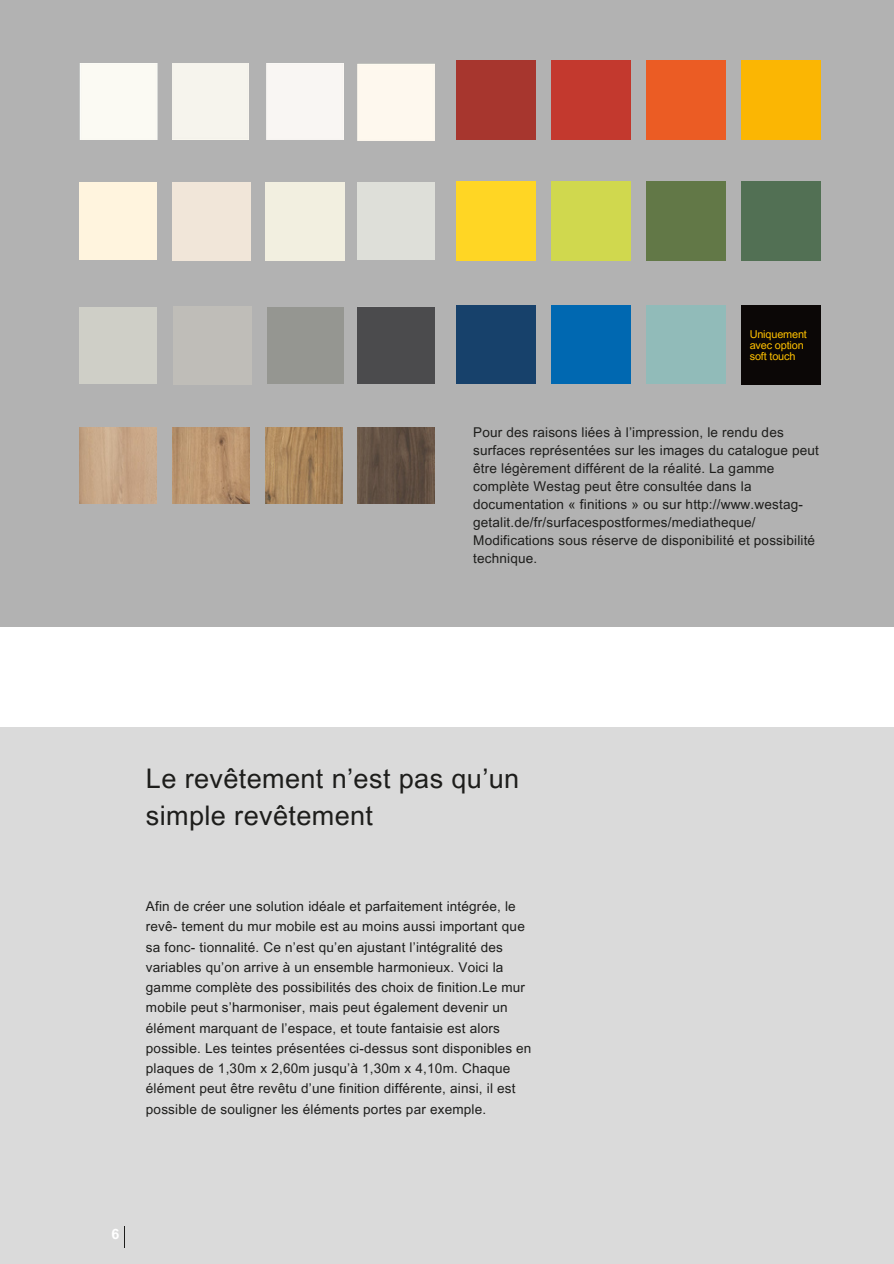
<style>
.page{position:relative;width:894px;height:1264px;background:#fff}
.page>*{position:absolute;margin:0;border:0;box-sizing:border-box;transform-origin:0 0}
.t1{font:27px/37.2px "Arial MT Pro";letter-spacing:.015em;color:#1d1d1b}
.t2{font:700 14.25px "Arial MT Pro";color:#fff}
.t3{font:13.5px/20.2px "Arial MT Pro";letter-spacing:.015em;color:#1d1d1b}
.t4{font:10.8px/10.8px "Arial MT Pro";letter-spacing:-.015em;color:#ffc100}
</style>
<div class="page">
<div style="left:0;top:727px;width:893px;height:536px;background:#dadada"></div>
<svg style="left:124px;top:1226px;width:1px;height:21px"></svg>
<div style="left:0;top:0;width:893px;height:626px;background:#b2b2b2"></div>
<div style="left:551px;top:182px;width:79px;height:78px;background:#d0d84e"></div>
<div style="left:551px;top:61px;width:79px;height:78px;background:#c3392e"></div>
<div style="left:741px;top:61px;width:79px;height:78px;background:#fbb603"></div>
<div style="left:646px;top:61px;width:79px;height:78px;background:#eb5c24"></div>
<div style="left:457px;top:182px;width:78px;height:78px;background:#ffd624"></div>
<div style="left:457px;top:305px;width:78px;height:79px;background:#17416b"></div>
<div style="left:551px;top:305px;width:79px;height:79px;background:#0068b1"></div>
<div style="left:646px;top:305px;width:79px;height:79px;background:#91bbb9"></div>
<img style="left:173px;top:427px;width:76px;height:76px">
<div style="left:266px;top:183px;width:78px;height:78px;background:#f2efe0"></div>
<div style="left:172px;top:182px;width:79px;height:78px;background:#f1e6d9"></div>
<div style="left:173px;top:306px;width:79px;height:79px;background:#bfbdb8"></div>
<img style="left:80px;top:427px;width:76px;height:76px">
<img style="left:357px;top:427px;width:77px;height:76px">
<img style="left:266px;top:427px;width:76px;height:76px">
<div style="left:357px;top:183px;width:77px;height:76px;background:#dedfd9"></div>
<div style="left:80px;top:307px;width:76px;height:77px;background:#cfcfc7"></div>
<div style="left:80px;top:183px;width:76px;height:76px;background:#fff4de"></div>
<div style="left:357px;top:64px;width:77px;height:76px;background:#fef8ee"></div>
<div style="left:741px;top:305px;width:79px;height:79px;background:#0b0706"></div>
<div style="left:266px;top:63px;width:78px;height:77px;background:#f9f6f3"></div>
<div style="left:172px;top:63px;width:77px;height:77px;background:#f6f4ed"></div>
<div style="left:80px;top:63px;width:77px;height:77px;background:#fbfaf3"></div>
<p class="t4" style="left:749px;top:330px;width:59px">Uniquement avec option soft touch</p>
<p class="t3" style="left:473px;top:425px;width:347px;line-height:18px">Pour des raisons liées à l’impression, le rendu des surfaces représentées sur les images du catalogue peut être légèrement différent de la réalité. La gamme complète Westag peut être consultée dans la documentation « finitions » ou sur http://www.westag&shy;getalit.de/fr/surfacespostformes/mediatheque/ Modifications sous réserve de disponibilité et possibilité technique.</p>
<p class="t1" style="left:146px;top:763px;width:375px">Le revêtement n’est pas qu’un simple revêtement</p>
<p class="t3" style="left:146px;top:897px;width:387px">Afin de créer une solution idéale et parfaitement intégrée, le revê- tement du mur mobile est au moins aussi important que sa fonc- tionnalité. Ce n’est qu’en ajustant l’intégralité des variables qu’on arrive à un ensemble harmonieux. Voici la gamme complète des possibilités des choix de finition.Le mur mobile peut s’harmoniser, mais peut également devenir un élément marquant de l’espace, et toute fantaisie est alors possible. Les teintes présentées ci-dessus sont disponibles en plaques de 1,30m x 2,60m jusqu’à 1,30m x 4,10m. Chaque élément peut être revêtu d’une finition différente, ainsi, il est possible de souligner les éléments portes par exemple.</p>
<p class="t2" style="left:111px;top:1228px;width:9px">6</p>
</div>
